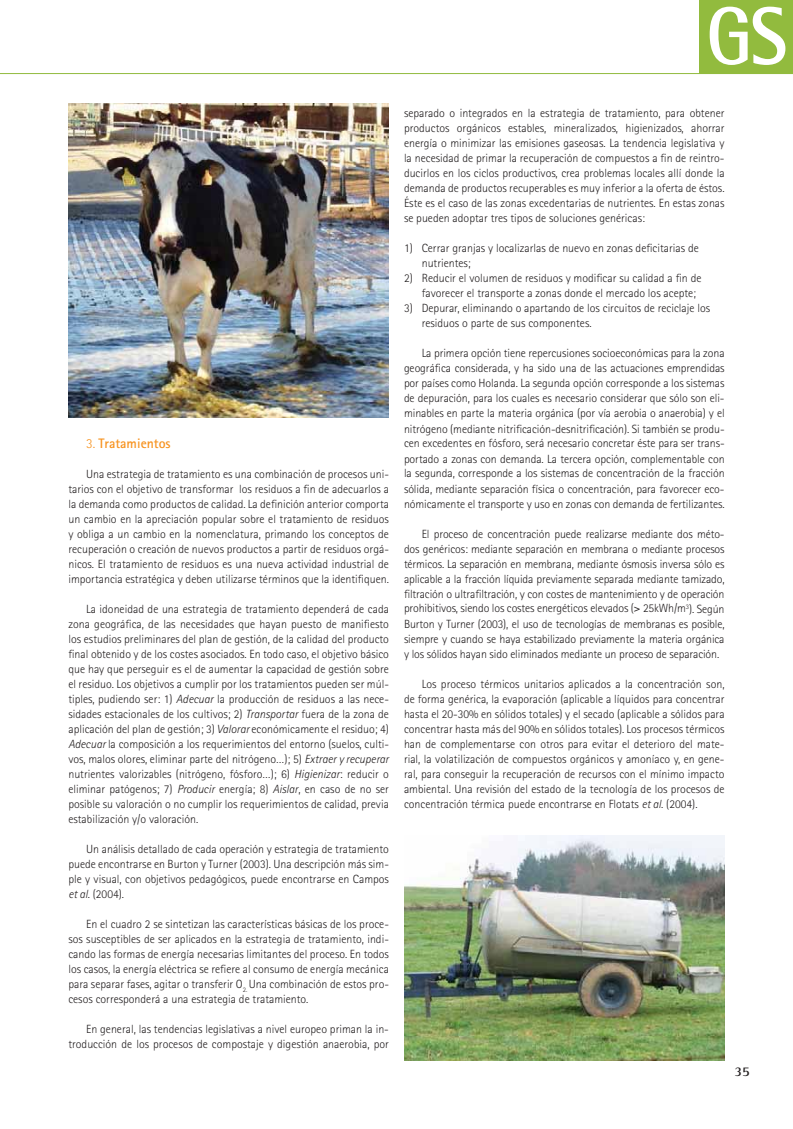
<style>
.page{position:relative;width:793px;height:1129px;background:#fff}
.page>*{position:absolute;margin:0;border:0;box-sizing:border-box;transform-origin:0 0}
.t1{font:700 13.75px "Rotis Sans Serif";color:#f79320}
.t2{font:700 13.75px "Rotis Serif";color:#231f20}
.t3{font:300 11.88px/15px "Rotis Sans Serif";color:#231f20;text-align:justify}
.s1{font-weight:300}
.s2{font-style:italic}
</style>
<div class="page">
<div style="left:699px;top:0;width:93px;height:74px;background:#92bb3e"></div>
<hr style="left:0;top:73px;width:792px;height:1px;background:#92bb3e">
<svg style="left:709px;top:7px;width:76px;height:58px"></svg>
<img style="left:404px;top:835px;width:320px;height:225px">
<img style="left:68px;top:104px;width:321px;height:314px">
<p class="t1" style="left:86px;top:438px;width:86px"><span class="s1">3.</span> Tratamientos</p>
<p class="t3" style="left:68px;top:467px;width:322px;text-indent:18px">Una estrategia de tratamiento es una combinación de procesos uni&shy;tarios con el objetivo de transformar los residuos a fin de adecuarlos a la demanda como productos de calidad. La definición anterior comporta un cambio en la apreciación popular sobre el tratamiento de residuos y obliga a un cambio en la nomenclatura, primando los conceptos de recuperación o creación de nuevos productos a partir de residuos orgá&shy;nicos. El tratamiento de residuos es una nueva actividad industrial de importancia estratégica y deben utilizarse términos que la identifiquen.</p>
<p class="t3" style="left:68px;top:602px;width:322px;text-indent:18px">La idoneidad de una estrategia de tratamiento dependerá de cada zona geográfica, de las necesidades que hayan puesto de manifiesto los estudios preliminares del plan de gestión, de la calidad del producto final obtenido y de los costes asociados. En todo caso, el objetivo básico que hay que perseguir es el de aumentar la capacidad de gestión sobre el residuo. Los objetivos a cumplir por los tratamientos pueden ser múl&shy;tiples, pudiendo ser: 1) <span class="s2">Adecuar</span> la producción de residuos a las nece&shy;sidades estacionales de los cultivos; 2) <span class="s2">Transportar</span> fuera de la zona de aplicación del plan de gestión; 3) <span class="s2">Valorar</span> económicamente el residuo; 4)<br><span class="s2">Adecuar</span> la composición a los requerimientos del entorno (suelos, culti&shy;vos, malos olores, eliminar parte del nitrógeno…); 5) <span class="s2">Extraer y recuperar </span>nutrientes valorizables (nitrógeno, fósforo…); 6) <span class="s2">Higienizar</span>: reducir o eliminar patógenos; 7) <span class="s2">Producir</span> energía; 8) <span class="s2">Aislar</span>, en caso de no ser posible su valoración o no cumplir los requerimientos de calidad, previa estabilización y/o valoración.</p>
<p class="t3" style="left:68px;top:842px;width:322px;text-indent:18px">Un análisis detallado de cada operación y estrategia de tratamiento puede encontrarse en Burton y Turner (2003). Una descripción más sim&shy;ple y visual, con objetivos pedagógicos, puede encontrarse en Campos <span class="s2">et al</span>. (2004).</p>
<p class="t3" style="left:68px;top:917px;width:322px;text-indent:18px">En el cuadro 2 se sintetizan las características básicas de los proce&shy;sos susceptibles de ser aplicados en la estrategia de tratamiento, indi&shy;cando las formas de energía necesarias limitantes del proceso. En todos los casos, la energía eléctrica se refiere al consumo de energía mecánica para separar fases, agitar o transferir O<sub>2.</sub> Una combinación de estos pro&shy;cesos corresponderá a una estrategia de tratamiento.</p>
<p class="t3" style="left:68px;top:1022px;width:322px;text-align:right">En general, las tendencias legislativas a nivel europeo priman la in&shy;troducción de los procesos de compostaje y digestión anaerobia, por</p>
<p class="t3" style="left:404px;top:107px;width:322px">separado o integrados en la estrategia de tratamiento, para obtener productos orgánicos estables, mineralizados, higienizados, ahorrar energía o minimizar las emisiones gaseosas. La tendencia legislativa y la necesidad de primar la recuperación de compuestos a fin de reintro&shy;ducirlos en los ciclos productivos, crea problemas locales allí donde la demanda de productos recuperables es muy inferior a la oferta de éstos.<br>Éste es el caso de las zonas excedentarias de nutrientes. En estas zonas se pueden adoptar tres tipos de soluciones genéricas:</p>
<p class="t3" style="left:421px;top:242px;width:278px;text-indent:-18px">1) Cerrar granjas y localizarlas de nuevo en zonas deficitarias de nutrientes;</p>
<p class="t3" style="left:421px;top:272px;width:281px;text-indent:-18px">2) Reducir el volumen de residuos y modificar su calidad a fin de favorecer el transporte a zonas donde el mercado los acepte;</p>
<p class="t3" style="left:421px;top:302px;width:290px;text-indent:-18px">3) Depurar, eliminando o apartando de los circuitos de reciclaje los residuos o parte de sus componentes.</p>
<p class="t3" style="left:404px;top:347px;width:322px;text-indent:18px">La primera opción tiene repercusiones socioeconómicas para la zona geográfica considerada, y ha sido una de las actuaciones emprendidas por países como Holanda. La segunda opción corresponde a los sistemas de depuración, para los cuales es necesario considerar que sólo son eli&shy;minables en parte la materia orgánica (por vía aerobia o anaerobia) y el nitrógeno (mediante nitrificación-desnitrificación). Si también se produ&shy;cen excedentes en fósforo, será necesario concretar éste para ser trans&shy;portado a zonas con demanda. La tercera opción, complementable con la segunda, corresponde a los sistemas de concentración de la fracción sólida, mediante separación física o concentración, para favorecer eco&shy;nómicamente el transporte y uso en zonas con demanda de fertilizantes.</p>
<p class="t3" style="left:404px;top:527px;width:322px;text-indent:18px">El proceso de concentración puede realizarse mediante dos méto&shy;dos genéricos: mediante separación en membrana o mediante procesos térmicos. La separación en membrana, mediante ósmosis inversa sólo es aplicable a la fracción líquida previamente separada mediante tamizado, filtración o ultrafiltración, y con costes de mantenimiento y de operación prohibitivos, siendo los costes energéticos elevados ( 25kWh/m<sup>3</sup>). Según Burton y Turner (2003), el uso de tecnologías de membranas es posible, siempre y cuando se haya estabilizado previamente la materia orgánica y los sólidos hayan sido eliminados mediante un proceso de separación.</p>
<p class="t3" style="left:404px;top:677px;width:322px;text-indent:18px">Los proceso térmicos unitarios aplicados a la concentración son, de forma genérica, la evaporación (aplicable a líquidos para concentrar hasta el 20-30% en sólidos totales) y el secado (aplicable a sólidos para concentrar hasta más del 90% en sólidos totales). Los procesos térmicos han de complementarse con otros para evitar el deterioro del mate&shy;rial, la volatilización de compuestos orgánicos y amoníaco y, en gene&shy;ral, para conseguir la recuperación de recursos con el mínimo impacto ambiental. Una revisión del estado de la tecnología de los procesos de concentración térmica puede encontrarse en Flotats <span class="s2">et al</span>. (2004).</p>
<p class="t2" style="left:734px;top:1067px;width:17px">35</p>
</div>
